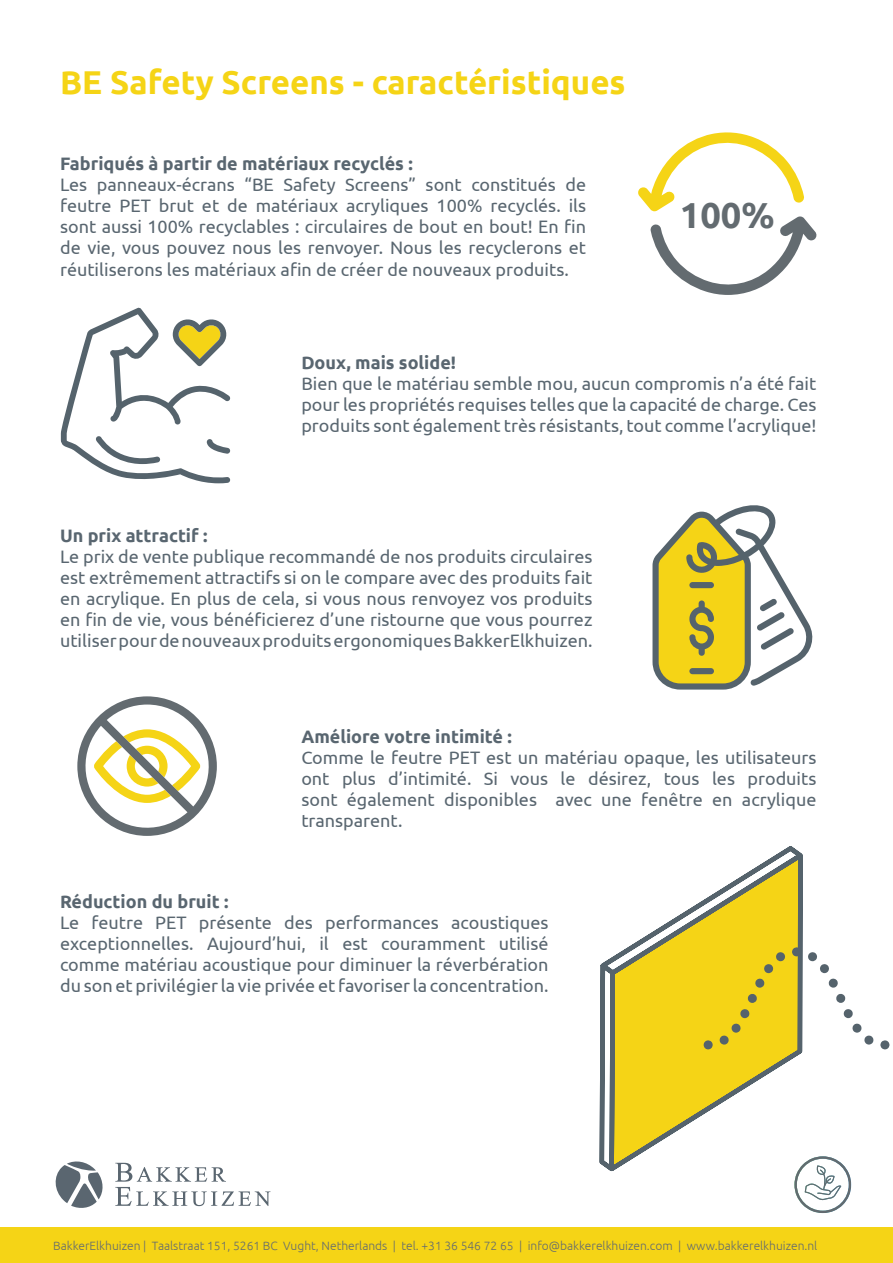
<style>
.page{position:relative;width:893px;height:1263px;background:#fff}
.page>*{position:absolute;margin:0;border:0;box-sizing:border-box;transform-origin:0 0}
.t1{font:700 36.15px "Ubuntu";color:#636b70}
.t2{font:700 33px "Ubuntu";color:#f5d416}
.t3{font:18px/21px "Ubuntu";color:#596670;text-align:justify}
.t4{font:700 18px "Ubuntu";color:#596670}
.t5{font:300 12px "Ubuntu";color:#636b70}
</style>
<div class="page">
<div style="left:0;top:1227px;width:893px;height:36px;background:#f5d416"></div>
<svg style="left:55px;top:1161px;width:48px;height:47px"></svg>
<svg style="left:115px;top:1163px;width:155px;height:43px"></svg>
<svg style="left:61px;top:307px;width:169px;height:176px"></svg>
<svg style="left:599px;top:132px;width:290px;height:1081px"></svg>
<svg style="left:77px;top:696px;width:140px;height:140px"></svg>
<h2 class="t2" style="left:60px;top:63px;width:567px">BE Safety Screens - caractéristiques</h2>
<p class="t4" style="left:60px;top:153px;width:354px">Fabriqués à partir de matériaux recyclés :</p>
<p class="t3" style="left:60px;top:174px;width:528px">Les panneaux-écrans “BE Safety Screens” sont constitués de feutre PET brut et de matériaux acryliques 100% recyclés. ils sont aussi 100% recyclables : circulaires de bout en bout! En fin de vie, vous pouvez nous les renvoyer. Nous les recyclerons et réutiliserons les matériaux afin de créer de nouveaux produits.</p>
<h1 class="t1" style="left:680px;top:193px;width:96px">100%</h1>
<p class="t4" style="left:301px;top:352px;width:156px">Doux, mais solide!</p>
<p class="t3" style="left:301px;top:372px;width:517px">Bien que le matériau semble mou, aucun compromis n’a été fait pour les propriétés requises telles que la capacité de charge. Ces produits sont également très résistants, tout comme l’acrylique!</p>
<p class="t4" style="left:60px;top:525px;width:149px">Un prix attractif :</p>
<p class="t3" style="left:60px;top:546px;width:534px">Le prix de vente publique recommandé de nos produits circulaires est extrêmement attractifs si on le compare avec des produits fait en acrylique. En plus de cela, si vous nous renvoyez vos produits en fin de vie, vous bénéficierez d’une ristourne que vous pourrez utiliser pour de nouveaux produits ergonomiques BakkerElkhuizen.</p>
<p class="t4" style="left:301px;top:726px;width:212px">Améliore votre intimité :</p>
<p class="t3" style="left:301px;top:746px;width:517px">Comme le feutre PET est un matériau opaque, les utilisateurs ont plus d’intimité. Si vous le désirez, tous les produits sont également disponibles avec une fenêtre en acrylique transparent.</p>
<p class="t4" style="left:60px;top:890px;width:170px">Réduction du bruit :</p>
<p class="t3" style="left:60px;top:911px;width:490px">Le feutre PET présente des performances acoustiques exceptionnelles. Aujourd’hui, il est couramment utilisé comme matériau acoustique pour diminuer la réverbération du son et privilégier la vie privée et favoriser la concentration.</p>
<p class="t5" style="left:53px;top:1238px;width:766px">BakkerElkhuizen | Taalstraat 151, 5261 BC Vught, Netherlands | tel. +31 36 546 72 65 | info@bakkerelkhuizen.com | www.bakkerelkhuizen.nl</p>
</div>
